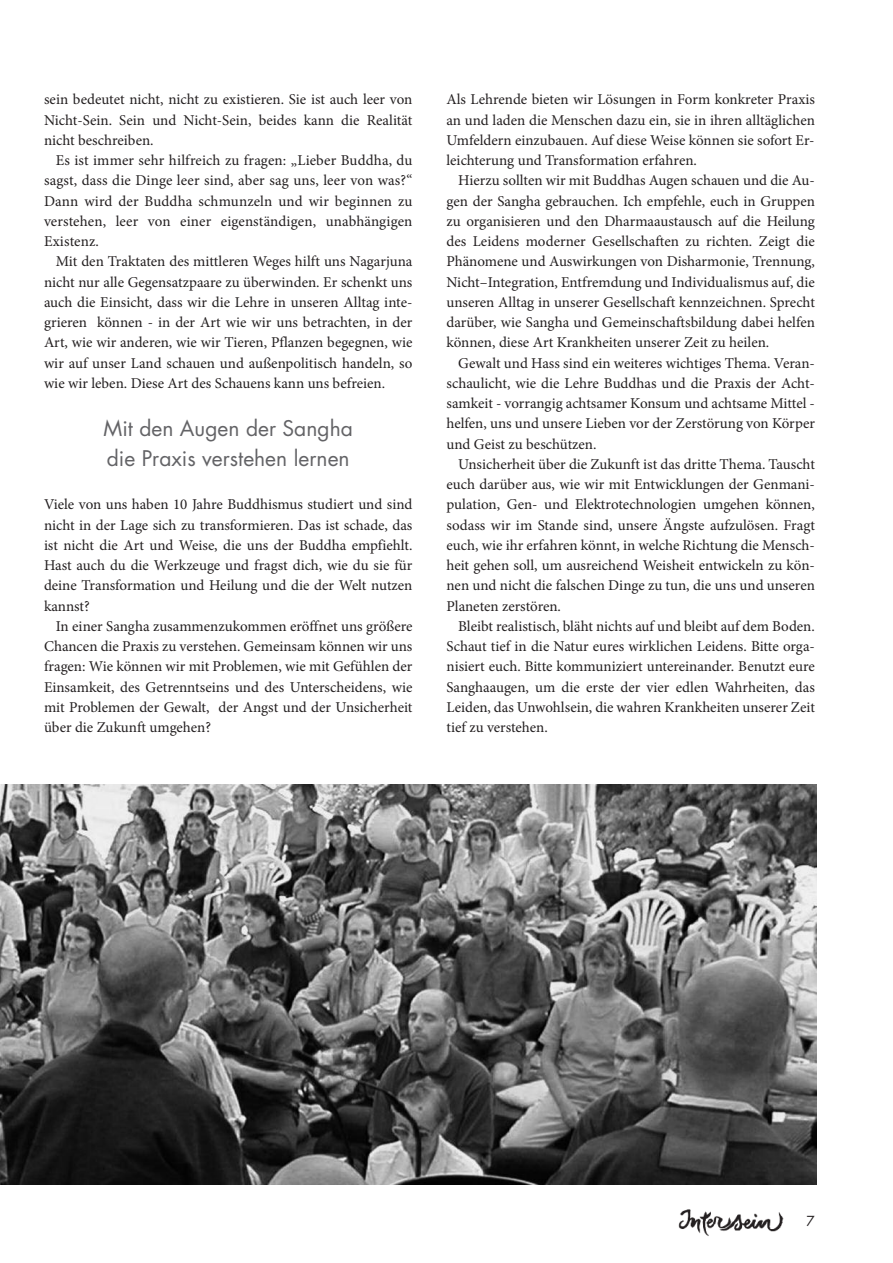
<style>
.page{position:relative;width:893px;height:1263px;background:#fff}
.page>*{position:absolute;margin:0;border:0;box-sizing:border-box;transform-origin:0 0}
.t1{font:21px/30px "Futura";color:#636366}
.t2{font:15px/20.2px "Minion Pro";color:#231f20;text-align:justify}
.t3{font:13.5px "Futura";color:#231f20}
</style>
<div class="page">
<img style="left:678px;top:1209px;width:105px;height:27px">
<img style="left:0;top:784px;width:816px;height:400px">
<p class="t2" style="left:44px;top:91px;width:370px">sein bedeutet nicht, nicht zu existieren. Sie ist auch leer von Nicht-Sein. Sein und Nicht-Sein, beides kann die Realität nicht beschreiben.</p>
<p class="t2" style="left:44px;top:151px;width:370px;text-indent:12px">Es ist immer sehr hilfreich zu fragen: „Lieber Buddha, du sagst, dass die Dinge leer sind, aber sag uns, leer von was?“ Dann wird der Buddha schmunzeln und wir beginnen zu verstehen, leer von einer eigenständigen, unabhängigen Existenz.</p>
<p class="t2" style="left:44px;top:253px;width:370px;text-indent:12px">Mit den Traktaten des mittleren Weges hilft uns Nagarjuna nicht nur alle Gegensatzpaare zu überwinden. Er schenkt uns auch die Einsicht, dass wir die Lehre in unseren Alltag inte&shy;grieren können - in der Art wie wir uns betrachten, in der Art, wie wir anderen, wie wir Tieren, Pflanzen begegnen, wie wir auf unser Land schauen und außenpolitisch handeln, so wie wir leben. Diese Art des Schauens kann uns befreien.</p>
<h1 class="t1" style="left:104px;top:415px;width:251px">Mit den Augen der Sangha die Praxis verstehen lernen</h1>
<p class="t2" style="left:44px;top:496px;width:370px">Viele von uns haben 10 Jahre Buddhismus studiert und sind nicht in der Lage sich zu transformieren. Das ist schade, das ist nicht die Art und Weise, die uns der Buddha empfiehlt.<br>Hast auch du die Werkzeuge und fragst dich, wie du sie für deine Transformation und Heilung und die der Welt nutzen kannst?</p>
<p class="t2" style="left:44px;top:617px;width:370px;text-indent:12px">In einer Sangha zusammenzukommen eröffnet uns größere Chancen die Praxis zu verstehen. Gemeinsam können wir uns fragen: Wie können wir mit Problemen, wie mit Gefühlen der Einsamkeit, des Getrenntseins und des Unterscheidens, wie mit Problemen der Gewalt, der Angst und der Unsicherheit über die Zukunft umgehen?</p>
<p class="t2" style="left:446px;top:91px;width:370px">Als Lehrende bieten wir Lösungen in Form konkreter Praxis an und laden die Menschen dazu ein, sie in ihren alltäglichen Umfeldern einzubauen. Auf diese Weise können sie sofort Er&shy;leichterung und Transformation erfahren.</p>
<p class="t2" style="left:446px;top:172px;width:370px;text-indent:12px">Hierzu sollten wir mit Buddhas Augen schauen und die Au&shy;gen der Sangha gebrauchen. Ich empfehle, euch in Gruppen zu organisieren und den Dharmaaustausch auf die Heilung des Leidens moderner Gesellschaften zu richten. Zeigt die Phänomene und Auswirkungen von Disharmonie, Trennung, Nicht–Integration, Entfremdung und Individualismus auf, die unseren Alltag in unserer Gesellschaft kennzeichnen. Sprecht darüber, wie Sangha und Gemeinschaftsbildung dabei helfen können, diese Art Krankheiten unserer Zeit zu heilen.</p>
<p class="t2" style="left:446px;top:354px;width:370px;text-indent:12px">Gewalt und Hass sind ein weiteres wichtiges Thema. Veran&shy;schaulicht, wie die Lehre Buddhas und die Praxis der Acht&shy;samkeit - vorrangig achtsamer Konsum und achtsame Mittel - helfen, uns und unsere Lieben vor der Zerstörung von Körper und Geist zu beschützen.</p>
<p class="t2" style="left:446px;top:455px;width:370px;text-indent:12px">Unsicherheit über die Zukunft ist das dritte Thema. Tauscht euch darüber aus, wie wir mit Entwicklungen der Genmani&shy;pulation, Gen- und Elektrotechnologien umgehen können, sodass wir im Stande sind, unsere Ängste aufzulösen. Fragt euch, wie ihr erfahren könnt, in welche Richtung die Mensch&shy;heit gehen soll, um ausreichend Weisheit entwickeln zu kön&shy;nen und nicht die falschen Dinge zu tun, die uns und unseren Planeten zerstören.</p>
<p class="t2" style="left:446px;top:617px;width:370px;text-indent:12px">Bleibt realistisch, bläht nichts auf und bleibt auf dem Boden.<br>Schaut tief in die Natur eures wirklichen Leidens. Bitte orga&shy;nisiert euch. Bitte kommuniziert untereinander. Benutzt eure Sanghaaugen, um die erste der vier edlen Wahrheiten, das Leiden, das Unwohlsein, die wahren Krankheiten unserer Zeit tief zu verstehen.</p>
<p class="t3" style="left:807px;top:1215px;width:10px">7</p>
</div>
